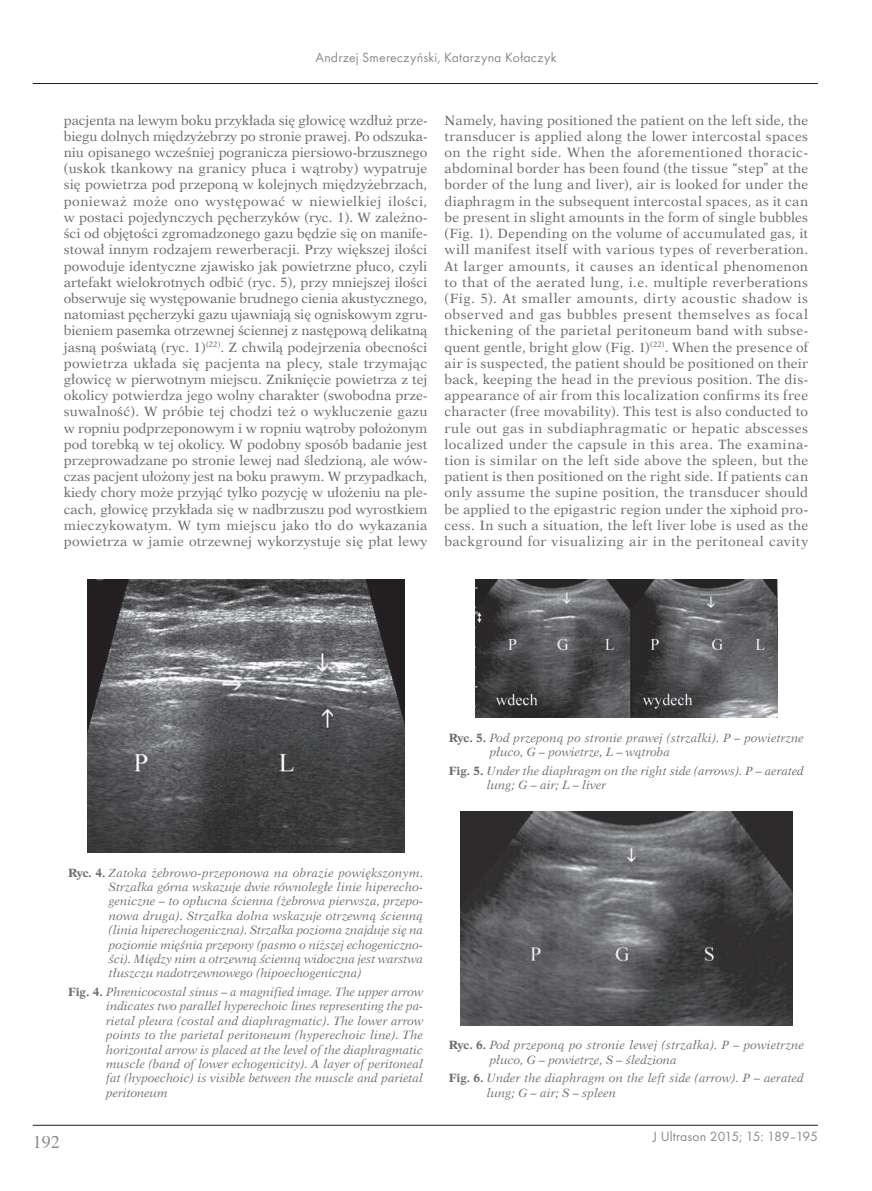
<style>
.page{position:relative;width:872px;height:1191px;background:#fff}
.page>*{position:absolute;margin:0;border:0;box-sizing:border-box;transform-origin:0 0}
.t1{font:18px "Times";color:#888a8d}
.t2{font:13.8px "Futura TCE";letter-spacing:.01em;color:#888a8d}
.t3{font:13.5px/16.2px "Dutch 823 EU";letter-spacing:.015em;color:#6c6d70;text-align:justify}
.t4{font:italic 12px/14.4px "Dutch 823 EU";color:#6c6d70}
.s1{font-weight:700;font-style:normal}
</style>
<div class="page">
<hr style="left:33px;top:1125px;width:785px;height:1px;background:#231f20">
<hr style="left:33px;top:83px;width:785px;height:1px;background:#231f20">
<img style="left:87px;top:579px;width:317px;height:273px">
<img style="left:475px;top:579px;width:302px;height:138px">
<img style="left:461px;top:811px;width:331px;height:214px">
<p class="t2" style="left:315px;top:51px;width:242px">Andrzej Smereczyński, Katarzyna Kołaczyk</p>
<p class="t3" style="left:64px;top:112px;width:365px">pacjenta na lewym boku przykłada się głowicę wzdłuż prze&shy;biegu dolnych międzyżebrzy po stronie prawej. Po odszuka&shy;niu opisanego wcześniej pogranicza piersiowo-brzusznego (uskok tkankowy na granicy płuca i wątroby) wypatruje się powietrza pod przeponą w kolejnych międzyżebrzach, ponieważ może ono występować w niewielkiej ilości, w postaci pojedynczych pęcherzyków (ryc. 1). W zależno&shy;ści od objętości zgromadzonego gazu będzie się on manife&shy;stował innym rodzajem rewerberacji. Przy większej ilości powoduje identyczne zjawisko jak powietrzne płuco, czyli artefakt wielokrotnych odbić (ryc. 5), przy mniejszej ilości obserwuje się występowanie brudnego cienia akustycznego, natomiast pęcherzyki gazu ujawniają się ogniskowym zgru&shy;bieniem pasemka otrzewnej ściennej z następową delikatną jasną poświatą (ryc. 1)<sup>(22)</sup>. Z chwilą podejrzenia obecności powietrza układa się pacjenta na plecy, stale trzymając głowicę w pierwotnym miejscu. Zniknięcie powietrza z tej okolicy potwierdza jego wolny charakter (swobodna prze&shy;suwalność). W próbie tej chodzi też o wykluczenie gazu w ropniu podprzeponowym i w ropniu wątroby położonym pod torebką w tej okolicy. W podobny sposób badanie jest przeprowadzane po stronie lewej nad śledzioną, ale wów&shy;czas pacjent ułożony jest na boku prawym. W przypadkach, kiedy chory może przyjąć tylko pozycję w ułożeniu na ple&shy;cach, głowicę przykłada się w nadbrzuszu pod wyrostkiem mieczykowatym. W tym miejscu jako tło do wykazania powietrza w jamie otrzewnej wykorzystuje się płat lewy</p>
<p class="t3" style="left:444px;top:112px;width:365px">Namely, having positioned the patient on the left side, the transducer is applied along the lower intercostal spaces on the right side. When the aforementioned thoracic&shy;abdominal border has been found (the tissue “step” at the border of the lung and liver), air is looked for under the diaphragm in the subsequent intercostal spaces, as it can be present in slight amounts in the form of single bubbles (Fig. 1). Depending on the volume of accumulated gas, it will manifest itself with various types of reverberation.<br>At larger amounts, it causes an identical phenomenon to that of the aerated lung, i.e. multiple reverberations (Fig. 5). At smaller amounts, dirty acoustic shadow is observed and gas bubbles present themselves as focal thickening of the parietal peritoneum band with subse&shy;quent gentle, bright glow (Fig. 1)<sup>(22)</sup>. When the presence of air is suspected, the patient should be positioned on their back, keeping the head in the previous position. The dis&shy;appearance of air from this localization confirms its free character (free movability). This test is also conducted to rule out gas in subdiaphragmatic or hepatic abscesses localized under the capsule in this area. The examina&shy;tion is similar on the left side above the spleen, but the patient is then positioned on the right side. If patients can only assume the supine position, the transducer should be applied to the epigastric region under the xiphoid pro&shy;cess. In such a situation, the left liver lobe is used as the background for visualizing air in the peritoneal cavity</p>
<p class="t4" style="left:489px;top:730px;width:316px;text-indent:-41px"><span class="s1">Ryc. 5.</span> Pod przeponą po stronie prawej (strzałki). P – powietrzne płuco, G – powietrze, L – wątroba</p>
<p class="t4" style="left:487px;top:763px;width:318px;text-indent:-38px"><span class="s1">Fig. 5.</span> Under the diaphragm on the right side (arrows). P – aerated lung; G – air; L – liver</p>
<p class="t4" style="left:109px;top:865px;width:316px;text-align:justify;text-indent:-41px"><span class="s1">Ryc. 4.</span> Zatoka żebrowo-przeponowa na obrazie powiększonym.<br>Strzałka górna wskazuje dwie równoległe linie hiperecho&shy;geniczne – to opłucna ścienna (żebrowa pierwsza, przepo&shy;nowa druga). Strzałka dolna wskazuje otrzewną ścienną (linia hiperechogeniczna). Strzałka pozioma znajduje się na poziomie mięśnia przepony (pasmo o niższej echogeniczno&shy;ści). Między nim a otrzewną ścienną widoczna jest warstwa tłuszczu nadotrzewnowego (hipoechogeniczna)</p>
<p class="t4" style="left:106px;top:984px;width:318px;text-align:justify;text-indent:-38px"><span class="s1">Fig. 4.</span> Phrenicocostal sinus – a magnified image. The upper arrow indicates two parallel hyperechoic lines representing the pa&shy;rietal pleura (costal and diaphragmatic). The lower arrow points to the parietal peritoneum (hyperechoic line). The horizontal arrow is placed at the level of the diaphragmatic muscle (band of lower echogenicity). A layer of peritoneal fat (hypoechoic) is visible between the muscle and parietal peritoneum</p>
<p class="t4" style="left:489px;top:1037px;width:316px;text-indent:-41px"><span class="s1">Ryc. 6.</span> Pod przeponą po stronie lewej (strzałka). P – powietrzne płuco, G – powietrze, S – śledziona</p>
<p class="t4" style="left:487px;top:1070px;width:318px;text-indent:-38px"><span class="s1">Fig. 6.</span> Under the diaphragm on the left side (arrow). P – aerated lung; G – air; S – spleen</p>
<h1 class="t1" style="left:33px;top:1134px;width:28px">192</h1>
<p class="t2" style="left:653px;top:1130px;width:166px">J Ultrason 2015; 15: 189–195</p>
</div>
